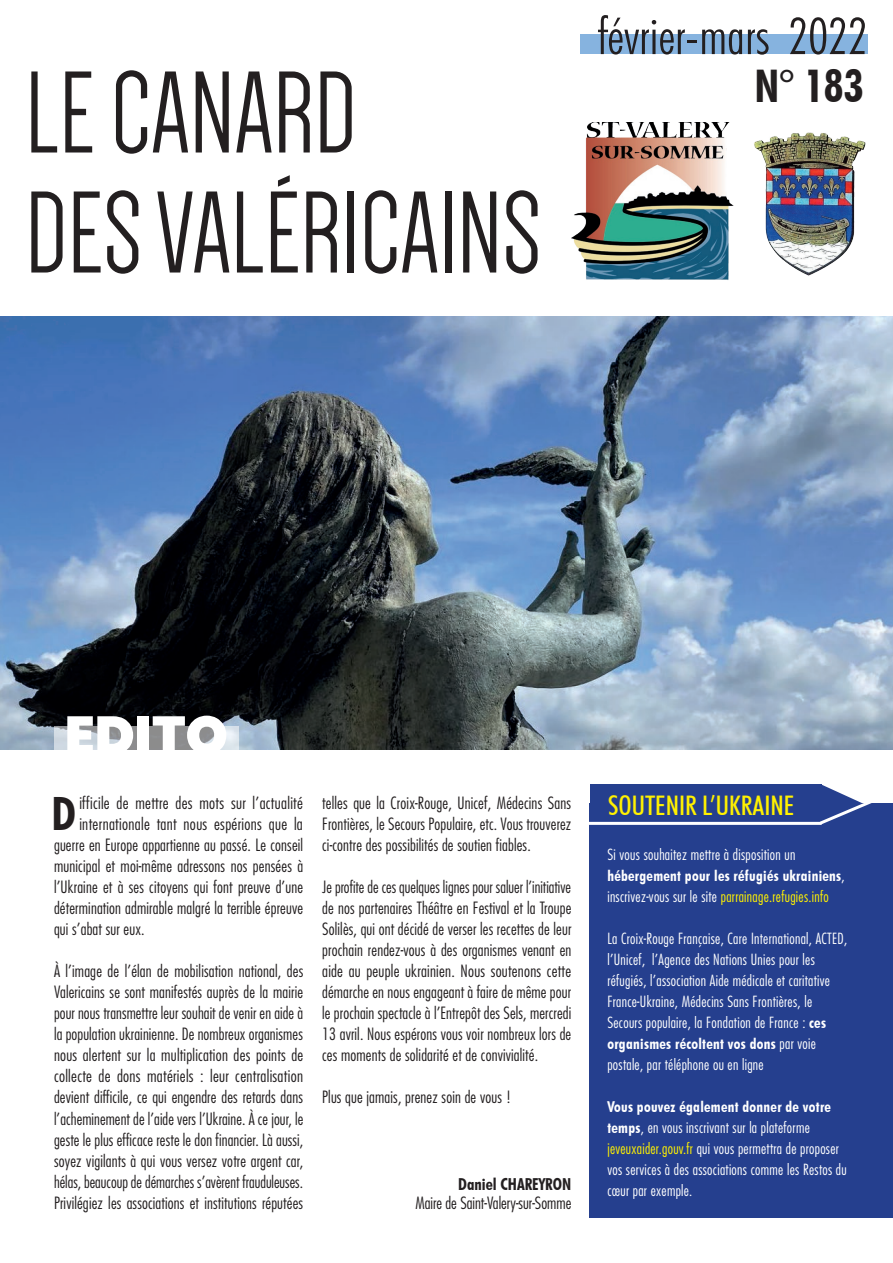
<style>
.page{position:relative;width:893px;height:1263px;background:#fff}
.page>*{position:absolute;margin:0;border:0;box-sizing:border-box;transform-origin:0 0}
.t1{font:120px/120px "Dense";color:#231f20}
.t2{font:900 54px "Poppins";color:#fff}
.t3{font:300 condensed 51px "Futura BT";color:#231f20}
.t4{font:700 condensed 45.9px "Futura BT";color:#231f20}
.t5{font:700 condensed 45px "Futura BT";color:#231f20}
.t6{font:500 condensed 27px "Futura BT";color:#fff101}
.t7{font:300 condensed 16.5px/21px "Futura";letter-spacing:.01em;color:#231f20;text-align:justify}
.t8{font:700 condensed 16.5px "Futura BT";color:#231f20}
.t9{font:300 condensed 15px/21px "Futura";letter-spacing:.02em;color:#fff}
.t10{font:700 condensed 15px "Futura BT";letter-spacing:.02em;color:#fff}
.t11{font:300 condensed 15px "Futura";letter-spacing:.02em;color:#fff101}
.s1{font-family:"Futura";font-weight:300}
.s2{color:#fff}
.s3{font-family:"Futura BT";font-weight:700}
.s4{color:#fff101}
</style>
<div class="page">
<img style="left:0;top:316px;width:893px;height:433px">
<svg style="left:54px;top:726px;width:185px;height:24px;background:#aaaeb2"></svg>
<div style="left:590px;top:803px;width:303px;height:414px;background:#253f8e"></div>
<div style="left:590px;top:784px;width:231px;height:39px;background:#253f8e"></div>
<hr style="left:588px;top:822px;width:233px;height:3px;background:#fff">
<svg style="left:696px;top:784px;width:176px;height:41px"></svg>
<div style="left:581px;top:35px;width:287px;height:19px;background:#86b3df"></div>
<img style="left:572px;top:123px;width:162px;height:157px">
<img style="left:754px;top:132px;width:112px;height:144px">
<h1 class="t1" style="left:25px;top:54px;width:518px">LE CANARD<br>DES VALÉRICAINS</h1>
<h3 class="t3" style="left:597px;top:5px;width:272px">février-mars 2022</h3>
<h3 class="t5" style="left:754px;top:59px;width:111px">N° 183</h3>
<h2 class="t2" style="left:65px;top:704px;width:165px">EDITO</h2>
<h3 class="t4" style="left:51px;top:786px;width:26px">D</h3>
<p class="t7" style="left:79px;top:793px;width:225px">ifficile de mettre des mots sur l’actualité</p>
<p class="t7" style="left:79px;top:814px;width:225px">internationale tant nous espérions que la</p>
<p class="t7" style="left:54px;top:835px;width:251px">guerre en Europe appartienne au passé. Le conseil</p>
<p class="t7" style="left:54px;top:856px;width:251px">municipal et moi-même adressons nos pensées à</p>
<p class="t7" style="left:54px;top:877px;width:251px">l’Ukraine et à ses citoyens qui font preuve d’une</p>
<p class="t7" style="left:54px;top:898px;width:251px">détermination admirable malgré la terrible épreuve</p>
<p class="t7" style="left:54px;top:919px;width:92px">qui s’abat sur eux.</p>
<p class="t7" style="left:54px;top:961px;width:251px">À l’image de l’élan de mobilisation national, des Valericains se sont manifestés auprès de la mairie pour nous transmettre leur souhait de venir en aide à la population ukrainienne. De nombreux organismes nous alertent sur la multiplication des points de collecte de dons matériels : leur centralisation devient difficile, ce qui engendre des retards dans l’acheminement de l’aide vers l’Ukraine. À ce jour, le geste le plus efficace reste le don financier. Là aussi, soyez vigilants à qui vous versez votre argent car, hélas, beaucoup de démarches s’avèrent frauduleuses.<br>Privilégiez les associations et institutions réputées</p>
<p class="t7" style="left:322px;top:793px;width:251px">telles que la Croix-Rouge, Unicef, Médecins Sans Frontières, le Secours Populaire, etc. Vous trouverez ci-contre des possibilités de soutien fiables.</p>
<p class="t7" style="left:322px;top:877px;width:251px">Je profite de ces quelques lignes pour saluer l’initiative de nos partenaires Théâtre en Festival et la Troupe Solilès, qui ont décidé de verser les recettes de leur prochain rendez-vous à des organismes venant en aide au peuple ukrainien. Nous soutenons cette démarche en nous engageant à faire de même pour le prochain spectacle à l’Entrepôt des Sels, mercredi 13 avril. Nous espérons vous voir nombreux lors de ces moments de solidarité et de convivialité.</p>
<p class="t7" style="left:322px;top:1087px;width:191px">Plus que jamais, prenez soin de vous !</p>
<p class="t8" style="left:458px;top:1174px;width:115px">Daniel CHAREYRON</p>
<p class="t7" style="left:415px;top:1192px;width:157px">Maire de Saint-Valery-sur-Somme</p>
<h3 class="t6" style="left:608px;top:789px;width:188px">SOUTENIR L’UKRAINE</h3>
<p class="t9" style="left:607px;top:844px;width:190px">Si vous souhaitez mettre à disposition un</p>
<p class="t10" style="left:607px;top:867px;width:239px">hébergement pour les réfugiés ukrainiens<span class="s1">,</span></p>
<p class="t11" style="left:607px;top:888px;width:223px"><span class="s2">inscrivez-vous sur le site</span> parrainage.refugies.info</p>
<p class="t9" style="left:607px;top:928px;width:241px">La Croix-Rouge Française, Care International, ACTED, l’Unicef, l’Agence des Nations Unies pour les réfugiés, l’association Aide médicale et caritative France-Ukraine, Médecins Sans Frontières, le Secours populaire, la Fondation de France : <span class="s3">ces</span></p>
<p class="t10" style="left:607px;top:1035px;width:210px">organismes récoltent vos dons <span class="s1">par voie</span></p>
<p class="t9" style="left:607px;top:1054px;width:158px">postale, par téléphone ou en ligne</p>
<p class="t10" style="left:607px;top:1098px;width:225px">Vous pouvez également donner de votre</p>
<p class="t9" style="left:607px;top:1117px;width:241px"><span class="s3">temps</span>, en vous inscrivant sur la plateforme <span class="s4">jeveuxaider.gouv.fr</span> qui vous permettra de proposer vos services à des associations comme les Restos du cœur par exemple.</p>
</div>
